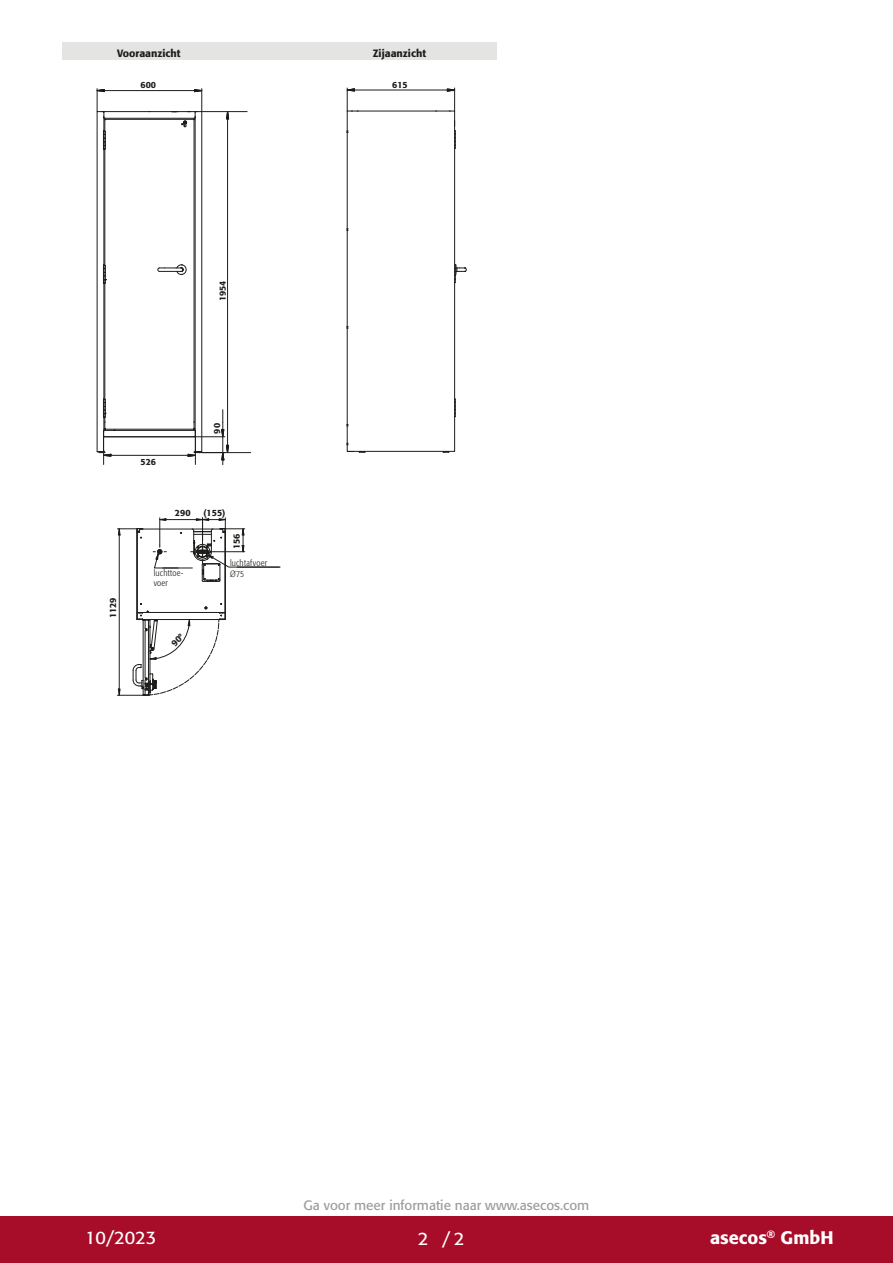
<style>
.page{position:relative;width:893px;height:1263px;background:#fff}
.page>*{position:absolute;margin:0;border:0;box-sizing:border-box;transform-origin:0 0}
.t1{font:500 18px "Formata Pro";color:#fff}
.t2{font:18px "Formata Pro";color:#fff}
.t3{font:13.5px "Formata Pro";color:#9d9d9d}
.t4{font:500 10.5px "Formata Pro";color:#1d1d1b}
.t5{font:300 condensed 9px/10.5px "Formata Pro";letter-spacing:.025em;color:#1d1d1b}
.t6{font:500 9px "Formata Pro";color:#1d1d1b}
.t7{font:500 8.85px "Formata Pro";color:#1d1d1b}
</style>
<div class="page">
<div style="left:0;top:1216px;width:893px;height:47px;background:#a70c29"></div>
<div style="left:63px;top:43px;width:434px;height:17px;background:#e4e4e3"></div>
<hr style="left:202px;top:111px;width:45px;height:1px;background:#1d1d1b">
<hr style="left:202px;top:452px;width:49px;height:1px;background:#1d1d1b">
<svg style="left:455px;top:398px;width:1px;height:19px"></svg>
<div style="left:454px;top:111px;width:1px;height:341px;border:1px solid #1d1d1b"></div>
<hr style="left:347px;top:111px;width:107px;height:1px;background:#1d1d1b">
<hr style="left:347px;top:451px;width:107px;height:1px;background:#1d1d1b">
<svg style="left:454px;top:120px;width:2px;height:29px"></svg>
<hr style="left:355px;top:90px;width:92px;height:1px;background:#1d1d1b">
<svg style="left:346px;top:88px;width:19px;height:365px"></svg>
<svg style="left:447px;top:88px;width:9px;height:24px"></svg>
<svg style="left:96px;top:89px;width:133px;height:376px"></svg>
<svg style="left:454px;top:264px;width:13px;height:19px"></svg>
<svg style="left:117px;top:518px;width:164px;height:178px"></svg>
<p class="t4" style="left:117px;top:46px;width:65px">Vooraanzicht</p>
<p class="t4" style="left:373px;top:46px;width:55px">Zijaanzicht</p>
<p class="t7" style="left:140px;top:79px;width:17px">600</p>
<p class="t7" style="left:217px;top:301px;width:22px;rotate:-90deg">1954</p>
<p class="t6" style="left:107px;top:618px;width:22px;rotate:-90deg">1129</p>
<p class="t7" style="left:140px;top:456px;width:17px">526</p>
<p class="t7" style="left:211px;top:433px;width:12px;rotate:-90deg">90</p>
<p class="t6" style="left:175px;top:507px;width:17px">290</p>
<p class="t5" style="left:154px;top:567px;width:31px">luchttoe&shy;voer</p>
<p class="t6" style="left:203px;top:507px;width:24px">(155)</p>
<p class="t6" style="left:231px;top:549px;width:17px;rotate:-90deg">156</p>
<p class="t5" style="left:230px;top:558px;width:39px">luchtafvoer<br>Ø75</p>
<p class="t7" style="left:392px;top:79px;width:17px">615</p>
<p class="t3" style="left:304px;top:1196px;width:287px">Ga voor meer informatie naar www.asecos.com</p>
<h1 class="t2" style="left:85px;top:1225px;width:73px">10/2023</h1>
<h1 class="t2" style="left:418px;top:1227px;width:48px">2 /2</h1>
<h1 class="t1" style="left:710px;top:1225px;width:125px">asecos<sup>®</sup> GmbH</h1>
</div>
